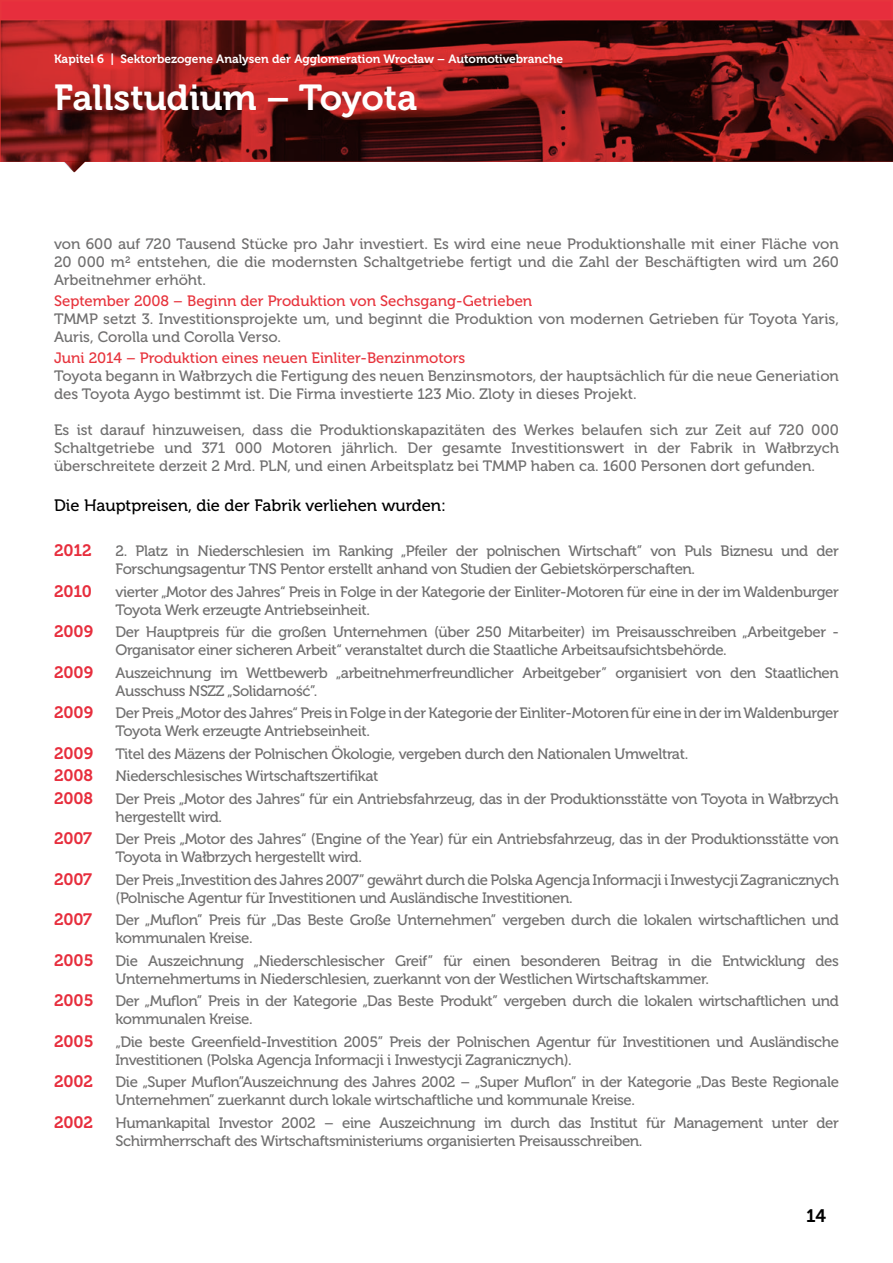
<style>
.page{position:relative;width:893px;height:1263px;background:#fff}
.page>*{position:absolute;margin:0;border:0;box-sizing:border-box;transform-origin:0 0}
.t1{font:36px "Museo 700";color:#fff}
.t2{font:18px "Museo 700";color:#000}
.t3{font:16.5px "Museo 700";letter-spacing:-.005em;color:#e72e3d}
.t4{font:16.5px "Museo 500";color:#000}
.t5{font:15px/18px "Museo 500";letter-spacing:-.025em;color:#706f6f}
.t6{font:15px/18px "Museo 500";color:#706f6f}
.t7{font:15px "Museo 500";color:#e7343d}
.t8{font:12px "Museo 700";color:#fff}
</style>
<div class="page">
<svg style="left:0;top:20px;width:893px;height:142px;background:#791a19"></svg>
<svg style="left:64px;top:162px;width:21px;height:10px"></svg>
<div style="left:1px;top:1px;width:891px;height:19px;background:#e72e3d"></div>
<div style="left:0;top:0;width:893px;height:20px;border:2px solid #e7343d"></div>
<p class="t8" style="left:54px;top:52px;width:511px">Kapitel 6 | Sektorbezogene Analysen der Agglomeration Wrocław – Automotivebranche</p>
<h1 class="t1" style="left:54px;top:77px;width:365px">Fallstudium – Toyota</h1>
<p class="t5" style="left:54px;top:235px;width:786px;text-align:justify">von 600 auf 720 Tausend Stücke pro Jahr investiert. Es wird eine neue Produktionshalle mit einer Fläche von 20 000 m² entstehen, die die modernsten Schaltgetriebe fertigt und die Zahl der Beschäftigten wird um 260<br>Arbeitnehmer erhöht.</p>
<p class="t7" style="left:54px;top:293px;width:480px">September 2008 – Beginn der Produktion von Sechsgang-Getrieben</p>
<p class="t6" style="left:54px;top:310px;width:786px">TMMP setzt 3. Investitionsprojekte um, und beginnt die Produktion von modernen Getrieben für Toyota Yaris,<br>Auris, Corolla und Corolla Verso.</p>
<p class="t7" style="left:54px;top:350px;width:413px">Juni 2014 – Produktion eines neuen Einliter-Benzinmotors</p>
<p class="t6" style="left:54px;top:367px;width:786px">Toyota begann in Wałbrzych die Fertigung des neuen Benzinsmotors, der hauptsächlich für die neue Generiation des Toyota Aygo bestimmt ist. Die Firma investierte 123 Mio. Zloty in dieses Projekt.</p>
<p class="t5" style="left:54px;top:421px;width:786px;text-align:justify">Es ist darauf hinzuweisen, dass die Produktionskapazitäten des Werkes belaufen sich zur Zeit auf 720 000<br>Schaltgetriebe und 371 000 Motoren jährlich. Der gesamte Investitionswert in der Fabrik in Wałbrzych überschreitete derzeit 2 Mrd. PLN, und einen Arbeitsplatz bei TMMP haben ca. 1600 Personen dort gefunden.</p>
<p class="t4" style="left:54px;top:496px;width:394px">Die Hauptpreisen, die der Fabrik verliehen wurden:</p>
<p class="t3" style="left:54px;top:541px;width:39px">2012</p>
<p class="t5" style="left:115px;top:542px;width:725px">2. Platz in Niederschlesien im Ranking „Pfeiler der polnischen Wirtschaft” von Puls Biznesu und der<br>Forschungsagentur TNS Pentor erstellt anhand von Studien der Gebietskörperschaften.</p>
<p class="t3" style="left:54px;top:582px;width:39px">2010</p>
<p class="t5" style="left:116px;top:583px;width:725px">vierter „Motor des Jahres“ Preis in Folge in der Kategorie der Einliter-Motoren für eine in der im Waldenburger<br>Toyota Werk erzeugte Antriebseinheit.</p>
<p class="t3" style="left:54px;top:622px;width:41px">2009</p>
<p class="t5" style="left:115px;top:623px;width:725px">Der Hauptpreis für die großen Unternehmen (über 250 Mitarbeiter) im Preisausschreiben „Arbeitgeber -<br>Organisator einer sicheren Arbeit“ veranstaltet durch die Staatliche Arbeitsaufsichtsbehörde.</p>
<p class="t3" style="left:54px;top:663px;width:41px">2009</p>
<p class="t5" style="left:115px;top:664px;width:725px">Auszeichnung im Wettbewerb „arbeitnehmerfreundlicher Arbeitgeber” organisiert von den Staatlichen<br>Ausschuss NSZZ „Solidarność”.</p>
<p class="t3" style="left:54px;top:703px;width:41px">2009</p>
<p class="t5" style="left:115px;top:704px;width:725px">Der Preis „Motor des Jahres“ Preis in Folge in der Kategorie der Einliter-Motoren für eine in der im Waldenburger<br>Toyota Werk erzeugte Antriebseinheit.</p>
<p class="t3" style="left:54px;top:744px;width:41px">2009</p>
<p class="t5" style="left:115px;top:745px;width:574px">Titel des Mäzens der Polnischen Ökologie, vergeben durch den Nationalen Umweltrat.</p>
<p class="t3" style="left:54px;top:766px;width:41px">2008</p>
<p class="t5" style="left:116px;top:767px;width:264px">Niederschlesisches Wirtschaftszertifikat</p>
<p class="t3" style="left:54px;top:789px;width:41px">2008</p>
<p class="t5" style="left:116px;top:790px;width:725px">Der Preis „Motor des Jahres“ für ein Antriebsfahrzeug, das in der Produktionsstätte von Toyota in Wałbrzych hergestellt wird.</p>
<p class="t3" style="left:54px;top:829px;width:40px">2007</p>
<p class="t5" style="left:116px;top:830px;width:725px">Der Preis „Motor des Jahres“ (Engine of the Year) für ein Antriebsfahrzeug, das in der Produktionsstätte von<br>Toyota in Wałbrzych hergestellt wird.</p>
<p class="t3" style="left:54px;top:870px;width:40px">2007</p>
<p class="t5" style="left:116px;top:871px;width:725px">Der Preis „Investition des Jahres 2007” gewährt durch die Polska Agencja Informacji i Inwestycji Zagranicznych (Polnische Agentur für Investitionen und Ausländische Investitionen.</p>
<p class="t3" style="left:54px;top:910px;width:40px">2007</p>
<p class="t5" style="left:116px;top:911px;width:725px">Der „Muflon” Preis für „Das Beste Große Unternehmen” vergeben durch die lokalen wirtschaftlichen und kommunalen Kreise.</p>
<p class="t3" style="left:54px;top:951px;width:41px">2005</p>
<p class="t5" style="left:116px;top:952px;width:725px">Die Auszeichnung „Niederschlesischer Greif” für einen besonderen Beitrag in die Entwicklung des<br>Unternehmertums in Niederschlesien, zuerkannt von der Westlichen Wirtschaftskammer.</p>
<p class="t3" style="left:54px;top:991px;width:41px">2005</p>
<p class="t5" style="left:116px;top:992px;width:725px">Der „Muflon” Preis in der Kategorie „Das Beste Produkt” vergeben durch die lokalen wirtschaftlichen und kommunalen Kreise.</p>
<p class="t3" style="left:54px;top:1032px;width:41px">2005</p>
<p class="t5" style="left:116px;top:1033px;width:725px">„Die beste Greenfield-Investition 2005” Preis der Polnischen Agentur für Investitionen und Ausländische<br>Investitionen (Polska Agencja Informacji i Inwestycji Zagranicznych).</p>
<p class="t3" style="left:54px;top:1072px;width:41px">2002</p>
<p class="t5" style="left:116px;top:1073px;width:725px">Die „Super Muflon”Auszeichnung des Jahres 2002 – „Super Muflon” in der Kategorie „Das Beste Regionale<br>Unternehmen” zuerkannt durch lokale wirtschaftliche und kommunale Kreise.</p>
<p class="t3" style="left:54px;top:1113px;width:41px">2002</p>
<p class="t5" style="left:116px;top:1114px;width:725px">Humankapital Investor 2002 – eine Auszeichnung im durch das Institut für Management unter der<br>Schirmherrschaft des Wirtschaftsministeriums organisierten Preisausschreiben.</p>
<p class="t2" style="left:806px;top:1206px;width:21px">14</p>
</div>
